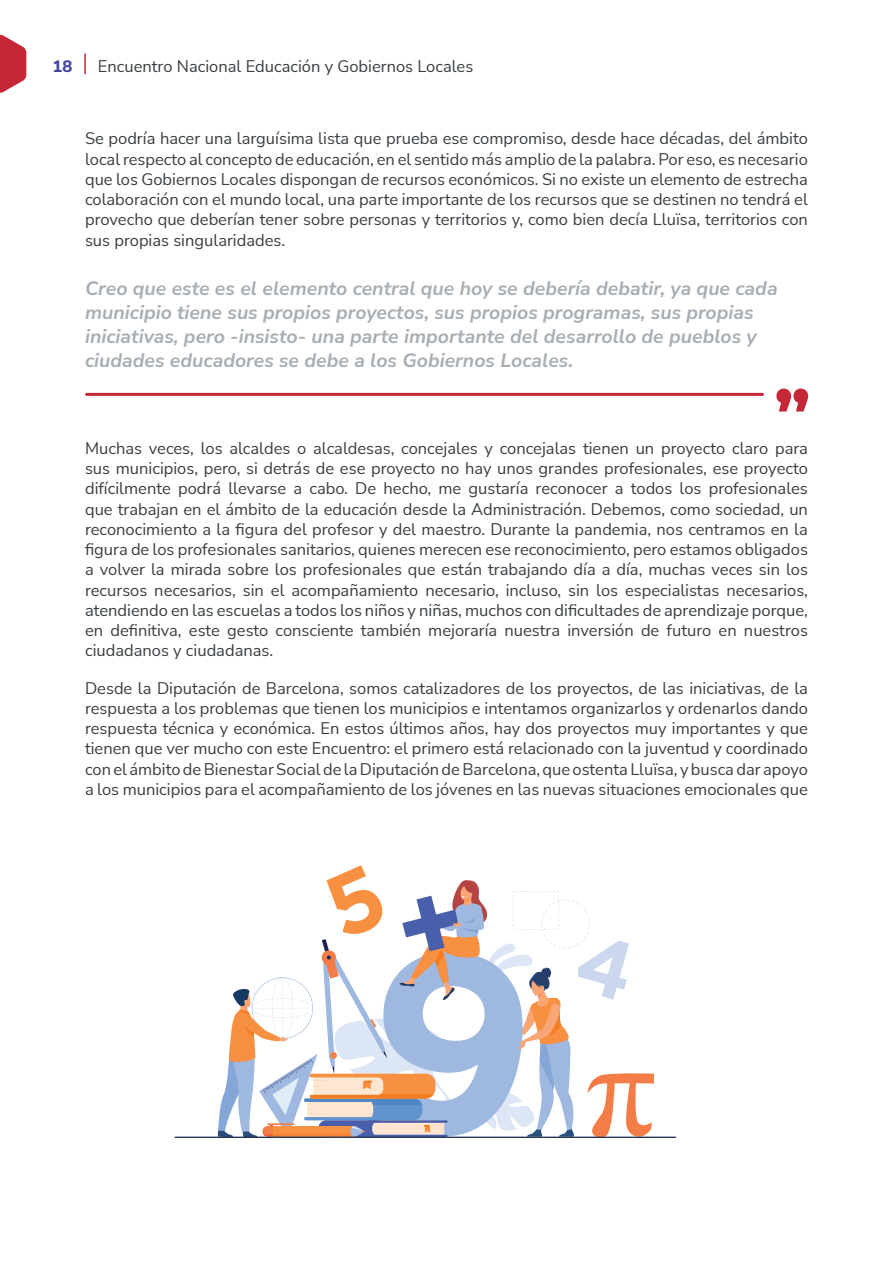
<style>
.page{position:relative;width:893px;height:1263px;background:#fff}
.page>*{position:absolute;margin:0;border:0;box-sizing:border-box;transform-origin:0 0}
.t1{font:italic 700 19.5px/24px "Nunito Sans";color:#a8afb4}
.t2{font:16.5px/20.2px "Nunito Sans";color:#393e42;text-align:justify}
.t3{font:800 16.5px "Nunito Sans";color:#43449c}
</style>
<div class="page">
<svg style="left:0;top:34px;width:26px;height:59px"></svg>
<hr style="left:84px;top:54px;width:2px;height:20px;background:#c52736">
<svg style="left:776px;top:389px;width:32px;height:22px"></svg>
<hr style="left:87px;top:393px;width:675px;height:3px;background:#c52736">
<svg style="left:217px;top:865px;width:437px;height:271px"></svg>
<hr style="left:175px;top:1136px;width:501px;height:2px;background:#273656">
<p class="t3" style="left:52px;top:54px;width:21px">18</p>
<p class="t2" style="left:98px;top:56px;width:377px">Encuentro Nacional Educación y Gobiernos Locales</p>
<p class="t2" style="left:85px;top:128px;width:724px">Se podría hacer una larguísima lista que prueba ese compromiso, desde hace décadas, del ámbito local respecto al concepto de educación, en el sentido más amplio de la palabra. Por eso, es necesario que los Gobiernos Locales dispongan de recursos económicos. Si no existe un elemento de estrecha colaboración con el mundo local, una parte importante de los recursos que se destinen no tendrá el provecho que deberían tener sobre personas y territorios y, como bien decía Lluïsa, territorios con sus propias singularidades.</p>
<p class="t1" style="left:85px;top:275px;width:694px">Creo que este es el elemento central que hoy se debería debatir, ya que cada municipio tiene sus propios proyectos, sus propios programas, sus propias iniciativas, pero -insisto- una parte importante del desarrollo de pueblos y ciudades educadores se debe a los Gobiernos Locales.</p>
<p class="t2" style="left:85px;top:437px;width:724px">Muchas veces, los alcaldes o alcaldesas, concejales y concejalas tienen un proyecto claro para sus municipios, pero, si detrás de ese proyecto no hay unos grandes profesionales, ese proyecto difícilmente podrá llevarse a cabo. De hecho, me gustaría reconocer a todos los profesionales que trabajan en el ámbito de la educación desde la Administración. Debemos, como sociedad, un reconocimiento a la figura del profesor y del maestro. Durante la pandemia, nos centramos en la figura de los profesionales sanitarios, quienes merecen ese reconocimiento, pero estamos obligados a volver la mirada sobre los profesionales que están trabajando día a día, muchas veces sin los recursos necesarios, sin el acompañamiento necesario, incluso, sin los especialistas necesarios, atendiendo en las escuelas a todos los niños y niñas, muchos con dificultades de aprendizaje porque, en definitiva, este gesto consciente también mejoraría nuestra inversión de futuro en nuestros ciudadanos y ciudadanas.</p>
<p class="t2" style="left:85px;top:677px;width:724px">Desde la Diputación de Barcelona, somos catalizadores de los proyectos, de las iniciativas, de la respuesta a los problemas que tienen los municipios e intentamos organizarlos y ordenarlos dando respuesta técnica y económica. En estos últimos años, hay dos proyectos muy importantes y que tienen que ver mucho con este Encuentro: el primero está relacionado con la juventud y coordinado con el ámbito de Bienestar Social de la Diputación de Barcelona, que ostenta Lluïsa, y busca dar apoyo a los municipios para el acompañamiento de los jóvenes en las nuevas situaciones emocionales que</p>
</div>
